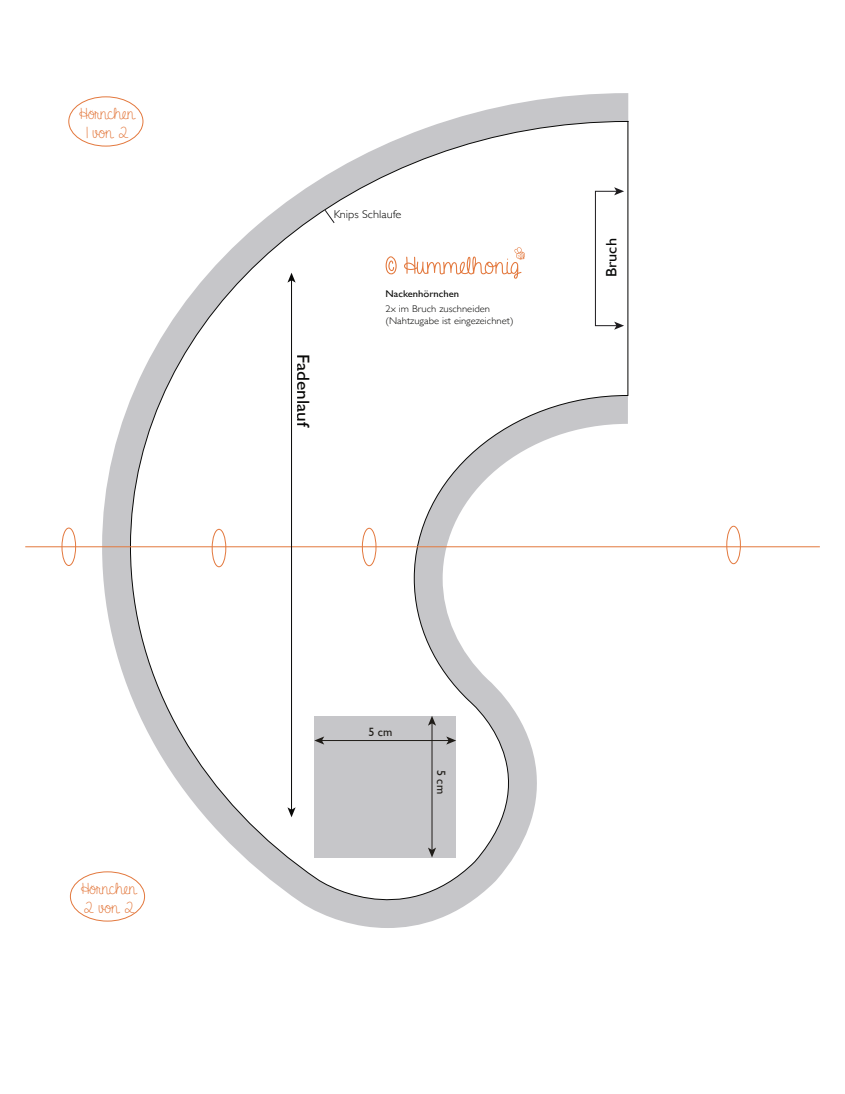
<style>
.page{position:relative;width:845px;height:1094px;background:#fff}
.page>*{position:absolute;margin:0;border:0;box-sizing:border-box;transform-origin:0 0}
.t1{font:17.8px "Gill Sans";color:#090908;scale:1.09 1}
.t2{font:16px/19.2px "A Gentle Touch";color:#e3783d;text-align:center;scale:1.09 1}
.t3{font:15px "Gill Sans";color:#080908;scale:1.09 1}
.t4{font:12px "Gill Sans";color:#1f1c18}
.t5{font:300 11.3px "Gill Sans";color:#090908;scale:1.09 1}
.t6{font:300 9.7px/11.7px "Gill Sans";color:#090908;scale:1.09 1}
.t7{font:9.7px "Gill Sans";color:#090908;scale:1.09 1}
</style>
<div class="page">
<svg style="left:102px;top:93px;width:526px;height:829px"></svg>
<div style="left:61px;top:527px;width:15px;height:39px;border:1px solid #e3783d;border-radius:50%"></div>
<div style="left:725px;top:526px;width:15px;height:38px;border:1px solid #e3783d;border-radius:50%"></div>
<svg style="left:129px;top:120px;width:500px;height:808px"></svg>
<hr style="left:25px;top:546px;width:794px;height:1px;background:#e3783d">
<hr style="left:291px;top:280px;width:1px;height:530px;background:#090908">
<svg style="left:287px;top:273px;width:8px;height:10px"></svg>
<svg style="left:287px;top:807px;width:8px;height:10px"></svg>
<svg style="left:385px;top:256px;width:11px;height:18px"></svg>
<svg style="left:404px;top:247px;width:120px;height:32px"></svg>
<div style="left:594px;top:191px;width:23px;height:135px;border:1px solid #1d1b1e"></div>
<svg style="left:613px;top:322px;width:10px;height:8px"></svg>
<svg style="left:613px;top:187px;width:10px;height:8px"></svg>
<div style="left:314px;top:716px;width:142px;height:141px;background:#c6c6c9"></div>
<hr style="left:321px;top:740px;width:128px;height:1px;background:#1f1c18">
<svg style="left:314px;top:736px;width:10px;height:8px"></svg>
<svg style="left:446px;top:736px;width:10px;height:8px"></svg>
<hr style="left:431px;top:723px;width:1px;height:127px;background:#1f1c18">
<svg style="left:428px;top:716px;width:8px;height:10px"></svg>
<svg style="left:428px;top:847px;width:8px;height:10px"></svg>
<div style="left:361px;top:528px;width:15px;height:38px;border:1px solid #e3783d;border-radius:50%"></div>
<div style="left:211px;top:529px;width:15px;height:38px;border:1px solid #e3783d;border-radius:50%"></div>
<svg style="left:323px;top:209px;width:12px;height:15px"></svg>
<div style="left:68px;top:96px;width:75px;height:51px;border:1px solid #e3783d;border-radius:50%"></div>
<div style="left:70px;top:871px;width:75px;height:50px;border:1px solid #e3783d;border-radius:50%"></div>
<h2 class="t2" style="left:80px;top:104px;width:52px">Hörnchen<br>1 von 2</h2>
<h2 class="t2" style="left:81px;top:879px;width:52px;text-align:left">Hörnchen<br>2 von 2</h2>
<p class="t5" style="left:333px;top:205px;width:64px">Knips Schlaufe</p>
<h1 class="t1" style="left:313px;top:353px;width:69px;rotate:90deg">Fadenlauf</h1>
<p class="t7" style="left:385px;top:288px;width:69px">Nackenhörnchen</p>
<p class="t6" style="left:385px;top:302px;width:119px">2x im Bruch zuschneiden (Nahtzugabe ist eingezeichnet)</p>
<h3 class="t3" style="left:602px;top:277px;width:37px;rotate:-90deg">Bruch</h3>
<p class="t4" style="left:368px;top:724px;width:25px">5 cm</p>
<p class="t4" style="left:448px;top:770px;width:25px;rotate:90deg">5 cm</p>
</div>
